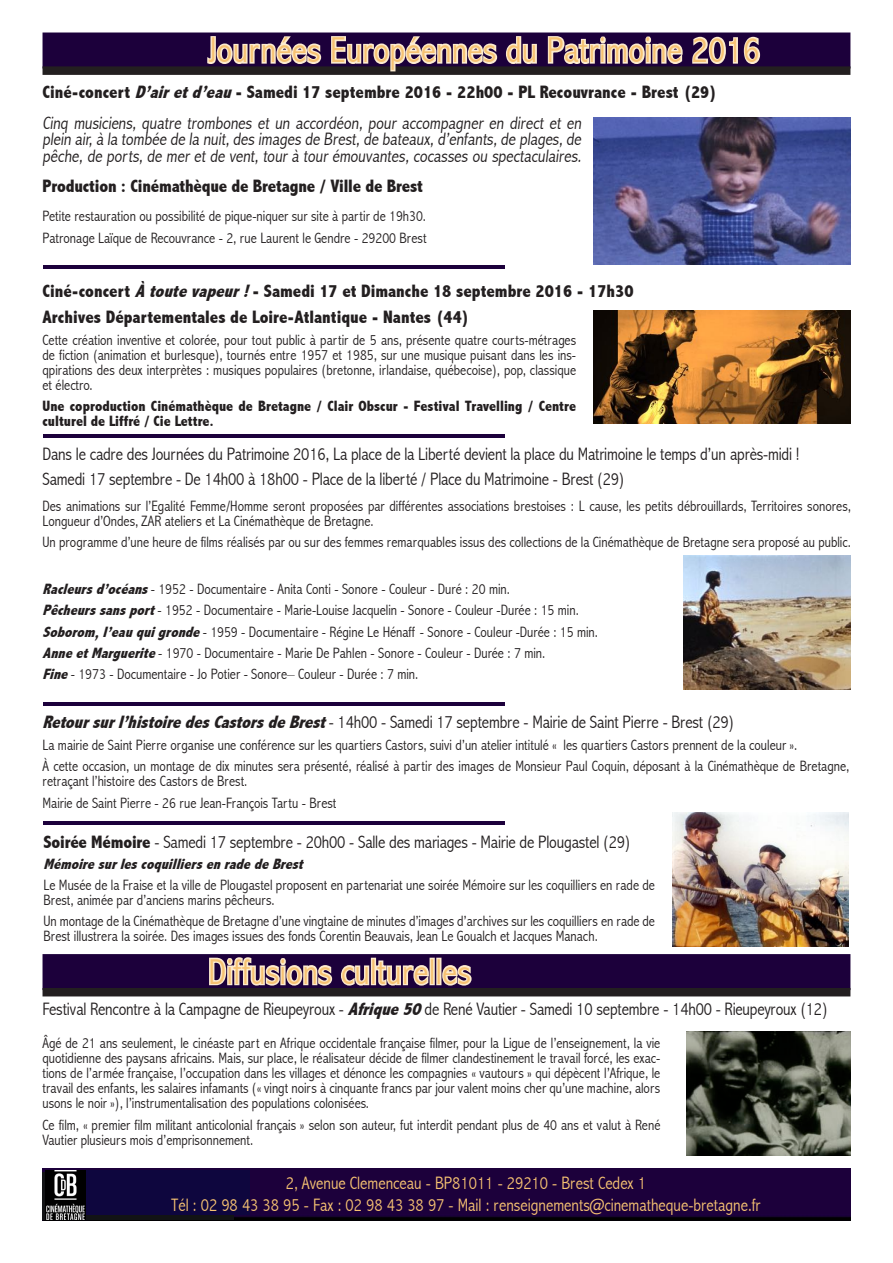
<style>
.page{position:relative;width:893px;height:1263px;background:#fff}
.page>*{position:absolute;margin:0;border:0;box-sizing:border-box;transform-origin:0 0}
.t1{font:300 condensed 36px "Abadi";letter-spacing:.02em;color:#f6c272}
.t2{font:300 condensed 18px/31.5px "Abadi";letter-spacing:-.01em;color:#231f20}
.t3{font:800 condensed 18px/26.5px "Abadi";color:#231f20}
.t4{font:300 condensed 18px/21.6px "Abadi";color:#f6c272;text-align:center}
.t5{font:300 condensed 15px/15px "Abadi";color:#231f20}
.t6{font:800 condensed 15px/15px "Abadi";color:#231f20}
.t7{font:italic 800 condensed 15px "Abadi";color:#231f20}
.s1{font-weight:800}
.s2{font-weight:800;font-style:italic}
.s3{font-style:italic}
</style>
<div class="page">
<div style="left:43px;top:33px;width:807px;height:36px;background:#1c003b"></div>
<div style="left:43px;top:66px;width:807px;height:9px;background:#231f20"></div>
<div style="left:43px;top:954px;width:807px;height:36px;background:#1c003b"></div>
<div style="left:43px;top:988px;width:807px;height:8px;background:#231f20"></div>
<svg style="left:207px;top:36px;width:115px;height:28px"></svg>
<svg style="left:330px;top:36px;width:208px;height:36px"></svg>
<svg style="left:547px;top:36px;width:214px;height:28px"></svg>
<svg style="left:209px;top:957px;width:222px;height:29px"></svg>
<div style="left:430px;top:958px;width:5px;height:27px;border:3px solid #fcebcf"></div>
<div style="left:436px;top:958px;width:5px;height:27px;border:3px solid #fcebcf"></div>
<svg style="left:440px;top:963px;width:32px;height:23px"></svg>
<img style="left:43px;top:1169px;width:807px;height:51px">
<img style="left:43px;top:1173px;width:190px;height:47px">
<img style="left:46px;top:1170px;width:39px;height:49px">
<div style="left:86px;top:1170px;width:164px;height:45px;background:#0e063e"></div>
<img style="left:594px;top:117px;width:257px;height:147px">
<hr style="left:43px;top:265px;width:461px;height:4px;background:#1c003b">
<img style="left:594px;top:311px;width:257px;height:112px">
<hr style="left:43px;top:434px;width:461px;height:4px;background:#1c003b">
<img style="left:683px;top:556px;width:167px;height:134px">
<hr style="left:43px;top:702px;width:461px;height:3px;background:#1c003b">
<hr style="left:43px;top:821px;width:461px;height:4px;background:#1c003b">
<img style="left:672px;top:812px;width:176px;height:134px">
<img style="left:687px;top:1031px;width:164px;height:124px">
<h1 class="t1" style="left:208px;top:31px;width:553px">Journées Européennes du Patrimoine 2016</h1>
<p class="t2" style="left:43px;top:76px;width:676px"><span class="s1">Ciné-concert</span> <span class="s2">D’airetd’eau</span><span class="s1">- Samedi 17 septembre 2016 - 22h00 - PL Recouvrance - Brest (29)<br></span>Cinq musiciens, quatre trombones et un accordéon, pour accompagner en direct et en</p>
<p class="t2" style="left:43px;top:132px;width:543px;line-height:16.5px">plein air, à la tombée de la nuit, des images de Brest, de bateaux, d’enfants, de plages, de pêche, de ports, de mer et de vent, tour à tour émouvantes, cocasses ou spectaculaires.</p>
<p class="t3" style="left:43px;top:173px;width:382px">Production : Cinémathèque de Bretagne / Ville de Brest</p>
<p class="t5" style="left:43px;top:206px;width:386px;line-height:21.5px">Petite restauration ou possibilité de pique-niquer sur site à partir de 19h30.<br>Patronage Laïque de Recouvrance - 2, rue Laurent le Gendre - 29200 Brest</p>
<p class="t3" style="left:43px;top:278px;width:592px">Ciné-concert <span class="s3">À toutevapeur!</span>- Samedi 17 et Dimanche 18 septembre 2016 - 17h30<br>Archives Départementales de Loire-Atlantique - Nantes (44)</p>
<p class="t5" style="left:43px;top:333px;width:535px;text-align:justify">Cette création inventive et colorée, pour tout public à partir de 5 ans, présente quatre courts-métrages de fiction (animation et burlesque), tournés entre 1957 et 1985, sur une musique puisant dans les ins&shy;qpirations des deux interprètes : musiques populaires (bretonne, irlandaise, québecoise), pop, classique et électro.</p>
<p class="t6" style="left:43px;top:399px;width:535px">Une coproduction Cinémathèque de Bretagne / Clair Obscur - Festival Travelling / Centre culturel de Liffré / Cie Lettre.</p>
<p class="t2" style="left:43px;top:442px;width:759px;line-height:25.5px">Dans le cadre des Journées du Patrimoine 2016, La place de la Liberté devient la place du Matrimoine le temps d’un après-midi !<br>Samedi 17 septembre - De 14h00 à 18h00 - Place de la liberté / Place du Matrimoine - Brest (29)</p>
<p class="t5" style="left:43px;top:499px;width:810px">Des animations sur l’Egalité Femme/Homme seront proposées par différentes associations brestoises : L cause, les petits débrouillards, Territoires sonores,<br>Longueur d’Ondes, ZAR ateliers et La Cinémathèque de Bretagne.</p>
<p class="t5" style="left:43px;top:535px;width:810px">Un programme d’une heure de films réalisés par ou sur des femmes remarquables issus des collections de la Cinémathèque de Bretagne sera proposé au public.</p>
<p class="t5" style="left:43px;top:579px;width:557px;line-height:21.5px"><span class="s2">Racleursd’océans</span>- 1952 - Documentaire - Anita Conti - Sonore - Couleur - Duré : 20 min.<br><span class="s2">Pêcheurssansport</span>- 1952 - Documentaire - Marie-Louise Jacquelin - Sonore - Couleur -Durée : 15 min.<br><span class="s2">Soborom,l’eauquigronde</span>- 1959 - Documentaire - Régine Le Hénaff - Sonore - Couleur -Durée : 15 min.<br><span class="s2">AnneetMarguerite</span>- 1970 - Documentaire - Marie De Pahlen - Sonore - Couleur - Durée : 7 min.<br><span class="s2">Fine</span>- 1973 - Documentaire - Jo Potier - Sonore– Couleur - Durée : 7 min.</p>
<p class="t2" style="left:43px;top:707px;width:693px"><span class="s2">Retoursurl’histoiredesCastorsdeBrest</span>- 14h00 - Samedi 17 septembre - Mairie de Saint Pierre - Brest (29)</p>
<p class="t5" style="left:43px;top:735px;width:808px;line-height:21.5px">La mairie de Saint Pierre organise une conférence sur les quartiers Castors, suivi d’un atelier intitulé « les quartiers Castors prennent de la couleur ».<br>À cette occasion, un montage de dix minutes sera présenté, réalisé à partir des images de Monsieur Paul Coquin, déposant à la Cinémathèque de Bretagne,</p>
<p class="t5" style="left:43px;top:771px;width:296px;line-height:21.5px">retraçant l’histoire des Castors de Brest.<br>Mairie de Saint Pierre - 26 rue Jean-François Tartu - Brest</p>
<p class="t2" style="left:44px;top:827px;width:588px"><span class="s1">Soirée Mémoire</span> - Samedi 17 septembre - 20h00 - Salle des mariages - Mairie de Plougastel (29)</p>
<p class="t7" style="left:44px;top:855px;width:265px">MémoiresurlescoquilliersenradedeBrest</p>
<p class="t5" style="left:44px;top:878px;width:613px">Le Musée de la Fraise et la ville de Plougastel proposent en partenariat une soirée Mémoire sur les coquilliers en rade de<br>Brest, animée par d’anciens marins pêcheurs.</p>
<p class="t5" style="left:44px;top:914px;width:613px">Un montage de la Cinémathèque de Bretagne d’une vingtaine de minutes d’images d’archives sur les coquilliers en rade de<br>Brest illustrera la soirée. Des images issues des fonds Corentin Beauvais, Jean Le Goualch et Jacques Manach.</p>
<h1 class="t1" style="left:208px;top:952px;width:264px">Diffusions culturelles</h1>
<p class="t2" style="left:43px;top:993px;width:787px">Festival Rencontre à la Campagne de Rieupeyroux - <span class="s2">Afrique50</span>de René Vautier - Samedi 10 septembre - 14h00 - Rieupeyroux (12)</p>
<p class="t5" style="left:42px;top:1036px;width:619px;text-align:justify">Âgé de 21 ans seulement, le cinéaste part en Afrique occidentale française filmer, pour la Ligue de l’enseignement, la vie quotidienne des paysans africains. Mais, sur place, le réalisateur décide de filmer clandestinement le travail forcé, les exac&shy;tions de l’armée française, l’occupation dans les villages et dénonce les compagnies « vautours » qui dépècent l’Afrique, le travail des enfants, les salaires infamants (« vingt noirs à cinquante francs par jour valent moins cher qu’une machine, alors usons le noir »), l’instrumentalisation des populations colonisées.</p>
<p class="t5" style="left:42px;top:1118px;width:619px">Ce film, « premier film militant anticolonial français » selon son auteur, fut interdit pendant plus de 40 ans et valut à René<br>Vautier plusieurs mois d’emprisonnement.</p>
<p class="t4" style="left:171px;top:1173px;width:591px">2, Avenue Clemenceau - BP81011 - 29210 - Brest Cedex 1<br>Tél : 02 98 43 38 95 - Fax : 02 98 43 38 97 - Mail : renseignements@cinematheque-bretagne.fr</p>
</div>
